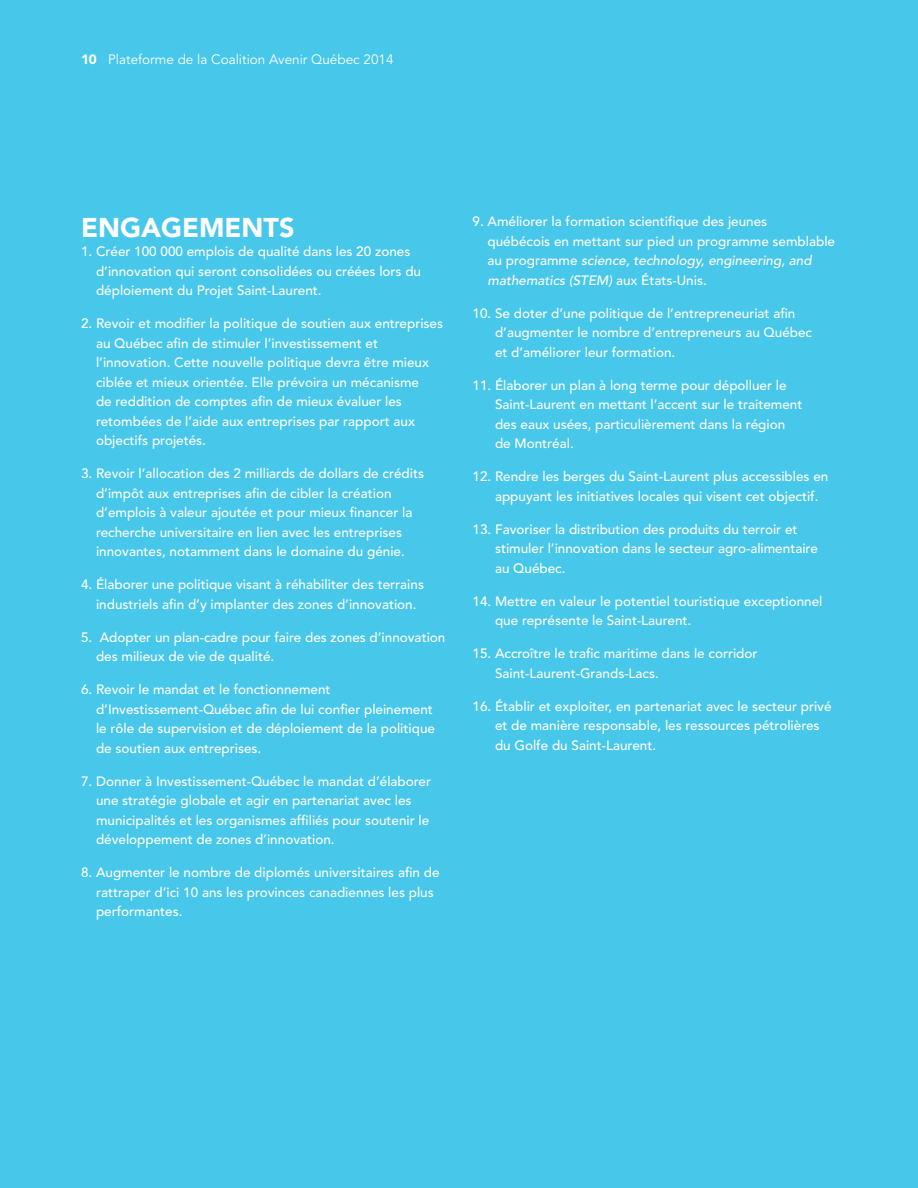
<style>
.page{position:relative;width:918px;height:1188px;background:#47c7ea}
.page>*{position:absolute;margin:0;border:0;box-sizing:border-box;transform-origin:0 0}
.t1{font:900 27px "Avenir";color:#fff}
.t2{font:500 13.5px/19.5px "Avenir";color:#fff}
.t3{font:13.5px "Avenir";color:#fff}
.s1{font-weight:900}
.s2{font-style:italic}
</style>
<div class="page">
<p class="t3" style="left:81px;top:52px;width:314px"><span class="s1">10</span> Plateforme de la Coalition Avenir Québec 2014</p>
<p class="t1" style="left:81px;top:211px;width:215px">ENGAGEMENTS</p>
<p class="t2" style="left:96px;top:242px;width:327px;text-indent:-15px">1. Créer 100 000 emplois de qualité dans les 20 zones d’innovation qui seront consolidées ou créées lors du déploiement du Projet Saint-Laurent.</p>
<p class="t2" style="left:96px;top:314px;width:349px;text-indent:-15px">2. Revoir et modifier la politique de soutien aux entreprises au Québec afin de stimuler l’investissement et l’innovation. Cette nouvelle politique devra être mieux ciblée et mieux orientée. Elle prévoira un mécanisme<br>de reddition de comptes afin de mieux évaluer les retombées de l’aide aux entreprises par rapport aux objectifs projetés.</p>
<p class="t2" style="left:96px;top:464px;width:330px;text-indent:-15px">3. Revoir l’allocation des 2 milliards de dollars de crédits d’impôt aux entreprises afin de cibler la création d’emplois à valeur ajoutée et pour mieux financer la recherche universitaire en lien avec les entreprises innovantes, notamment dans le domaine du génie.</p>
<p class="t2" style="left:81px;top:575px;width:345px;text-align:center">4. Élaborer une politique visant à réhabiliter des terrains industriels afin d’y implanter des zones d’innovation.</p>
<p class="t2" style="left:96px;top:627px;width:351px;text-indent:-15px">5. Adopter un plan-cadre pour faire des zones d’innovation des milieux de vie de qualité.</p>
<p class="t2" style="left:96px;top:680px;width:341px;text-indent:-15px">6. Revoir le mandat et le fonctionnement d’Investissement-Québec afin de lui confier pleinement le rôle de supervision et de déploiement de la politique de soutien aux entreprises.</p>
<p class="t2" style="left:96px;top:771px;width:337px;text-indent:-15px">7. Donner à Investissement-Québec le mandat d’élaborer une stratégie globale et agir en partenariat avec les municipalités et les organismes affiliés pour soutenir le développement de zones d’innovation.</p>
<p class="t2" style="left:96px;top:863px;width:345px;text-indent:-15px">8. Augmenter le nombre de diplomés universitaires afin de rattraper d’ici 10 ans les provinces canadiennes les plus performantes.</p>
<p class="t2" style="left:488px;top:212px;width:349px;text-indent:-15px">9. Améliorer la formation scientifique des jeunes<br>québécois en mettant sur pied un programme semblable au programme <span class="s2">science, technology, engineering, and mathematics (STEM)</span> aux États-Unis.</p>
<p class="t2" style="left:495px;top:304px;width:319px;text-indent:-23px">10. Se doter d’une politique de l’entrepreneuriat afin d’augmenter le nombre d’entrepreneurs au Québec et d’améliorer leur formation.</p>
<p class="t2" style="left:495px;top:376px;width:309px;text-indent:-23px">11. Élaborer un plan à long terme pour dépolluer le Saint-Laurent en mettant l’accent sur le traitement des eaux usées, particulièrement dans la région de Montréal.</p>
<p class="t2" style="left:495px;top:467px;width:335px;text-indent:-23px">12. Rendre les berges du Saint-Laurent plus accessibles en appuyant les initiatives locales qui visent cet objectif.</p>
<p class="t2" style="left:495px;top:520px;width:324px;text-indent:-23px">13. Favoriser la distribution des produits du terroir et stimuler l’innovation dans le secteur agro-alimentaire au Québec.</p>
<p class="t2" style="left:495px;top:592px;width:329px;text-indent:-23px">14. Mettre en valeur le potentiel touristique exceptionnel que représente le Saint-Laurent.</p>
<p class="t2" style="left:495px;top:644px;width:264px;text-indent:-23px">15. Accroître le trafic maritime dans le corridor<br>Saint-Laurent-Grands-Lacs.</p>
<p class="t2" style="left:495px;top:697px;width:338px;text-indent:-23px">16. Établir et exploiter, en partenariat avec le secteur privé et de manière responsable, les ressources pétrolières du Golfe du Saint-Laurent.</p>
</div>
